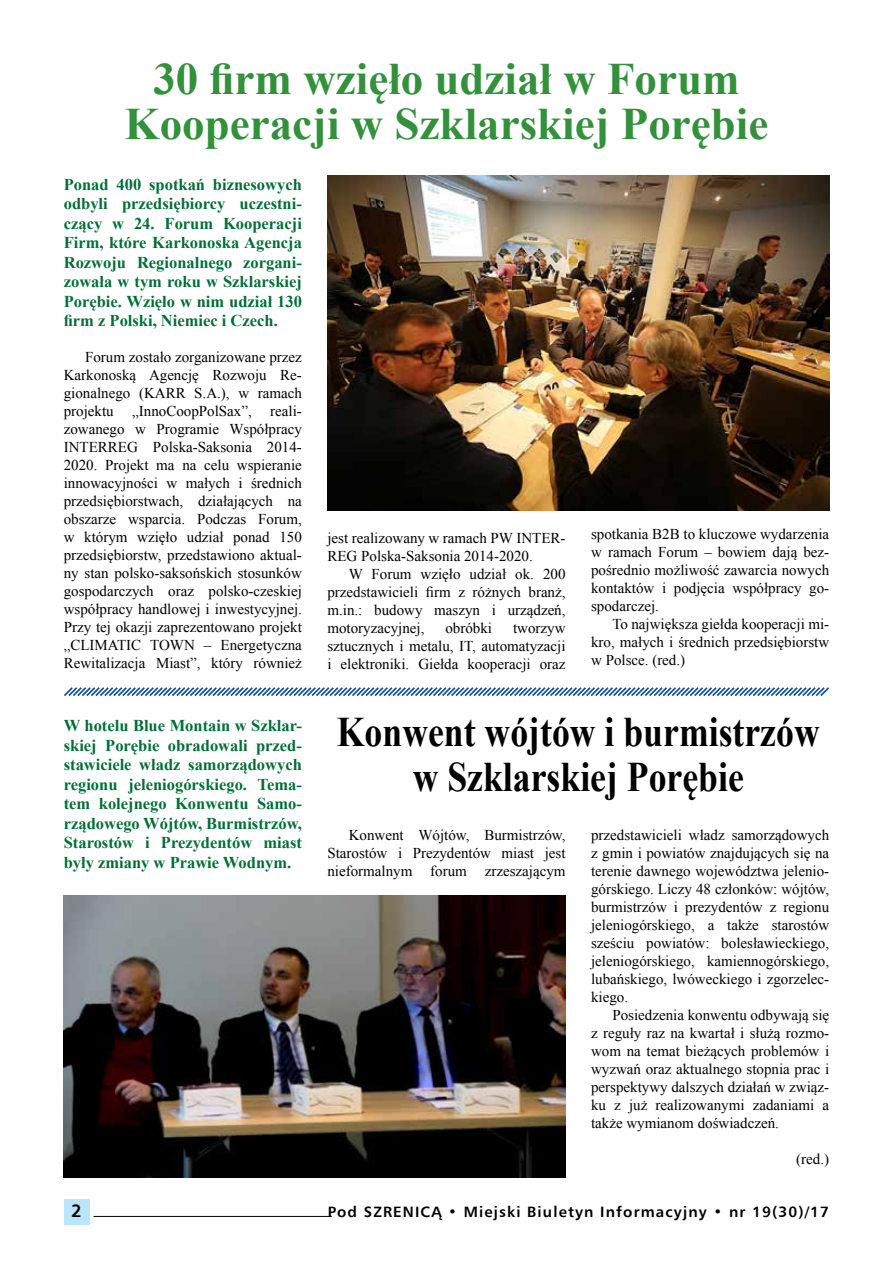
<style>
.page{position:relative;width:893px;height:1263px;background:#fff}
.page>*{position:absolute;margin:0;border:0;box-sizing:border-box;transform-origin:0 0}
.t1{font:700 45px/45px "Times New Roman";color:#33913c;text-align:center}
.t2{font:700 42px/45px "Times New Roman";color:#000;text-align:center;scale:.85 1}
.t3{font:700 18px "Humnst 777 EU";color:#000}
.t4{font:700 16.5px/19.5px "Times New Roman";color:#006e37;text-align:justify}
.t5{font:15px/18px "Times New Roman";color:#000;text-align:justify}
.t6{font:700 15px "Humnst 777 EU";letter-spacing:.075em;color:#000}
</style>
<div class="page">
<div style="left:64px;top:1199px;width:25px;height:26px;background:#b9e6fa"></div>
<hr style="left:94px;top:1216px;width:238px;height:1px;background:#000">
<svg style="left:64px;top:687px;width:766px;height:10px"></svg>
<img style="left:327px;top:176px;width:502px;height:334px">
<img style="left:64px;top:896px;width:502px;height:282px">
<h1 class="t1" style="left:125px;top:56px;width:645px">30 firm wzięło udział w Forum<br>Kooperacji w Szklarskiej Porębie</h1>
<p class="t4" style="left:64px;top:174px;width:240px">Ponad 400 spotkań biznesowych odbyli przedsiębiorcy uczestni&shy;czący w 24. Forum Kooperacji Firm, które Karkonoska Agencja Rozwoju Regionalnego zorgani&shy;zowała w tym roku w Szklarskiej Porębie. Wzięło w nim udział 130 firm z Polski, Niemiec i Czech.</p>
<p class="t5" style="left:64px;top:348px;width:240px;text-indent:21px">Forum zostało zorganizowane przez Karkonoską Agencję Rozwoju Re&shy;gionalnego (KARR S.A.), w ramach projektu „InnoCoopPolSax”, reali&shy;zowanego w Programie Współpracy INTERREG Polska-Saksonia 2014- 2020. Projekt ma na celu wspieranie innowacyjności w małych i średnich przedsiębiorstwach, działających na obszarze wsparcia. Podczas Forum, w którym wzięło udział ponad 150 przedsiębiorstw, przedstawiono aktual&shy;ny stan polsko-saksońskich stosunków gospodarczych oraz polsko-czeskiej współpracy handlowej i inwestycyjnej.<br>Przy tej okazji zaprezentowano projekt „CLIMATIC TOWN – Energetyczna Rewitalizacja Miast”, który również</p>
<p class="t5" style="left:591px;top:524px;width:240px">spotkania B2B to kluczowe wydarzenia w ramach Forum – bowiem dają bez&shy;pośrednio możliwość zawarcia nowych kontaktów i podjęcia współpracy go&shy;spodarczej.</p>
<p class="t5" style="left:591px;top:614px;width:240px;text-indent:21px">To największa giełda kooperacji mi&shy;kro, małych i średnich przedsiębiorstw w Polsce. (red.)</p>
<p class="t5" style="left:327px;top:529px;width:240px">jest realizowany w ramach PW INTER-<br>REG Polska-Saksonia 2014-2020.</p>
<p class="t5" style="left:327px;top:565px;width:240px;text-indent:21px">W Forum wzięło udział ok. 200 przedstawicieli firm z różnych branż, m.in.: budowy maszyn i urządzeń, motoryzacyjnej,</p>
<p class="t5" style="left:445px;top:619px;width:48px">obróbki</p>
<p class="t5" style="left:327px;top:619px;width:240px;text-indent:186px">tworzyw sztucznych i metalu, IT, automatyzacji i elektroniki. Giełda kooperacji oraz</p>
<p class="t4" style="left:64px;top:715px;width:240px">W hotelu Blue Montain w Szklar&shy;skiej Porębie obradowali przed&shy;stawiciele władz samorządowych regionu jeleniogórskiego. Tema&shy;tem kolejnego Konwentu Samo&shy;rządowego Wójtów, Burmistrzów, Starostów i Prezydentów miast były zmiany w Prawie Wodnym.</p>
<h2 class="t2" style="left:337px;top:708px;width:570px">Konwent wójtów i burmistrzów w Szklarskiej Porębie</h2>
<p class="t5" style="left:327px;top:825px;width:240px;text-indent:21px">Konwent Wójtów, Burmistrzów, Starostów i Prezydentów miast jest nieformalnym forum zrzeszającym</p>
<p class="t5" style="left:591px;top:825px;width:240px">przedstawicieli władz samorządowych z gmin i powiatów znajdujących się na terenie dawnego województwa jelenio&shy;górskiego. Liczy 48 członków: wójtów, burmistrzów i prezydentów z regionu jeleniogórskiego, a także starostów sześciu powiatów: bolesławieckiego, jeleniogórskiego, kamiennogórskiego, lubańskiego, lwóweckiego i zgorzelec&shy;kiego.</p>
<p class="t5" style="left:591px;top:1005px;width:240px;text-indent:21px">Posiedzenia konwentu odbywają się z reguły raz na kwartał i służą rozmo&shy;wom na temat bieżących problemów i wyzwań oraz aktualnego stopnia prac i perspektywy dalszych działań w związ&shy;ku z już realizowanymi zadaniami a także wymianom doświadczeń.</p>
<p class="t5" style="left:796px;top:1149px;width:34px">(red.)</p>
<p class="t3" style="left:71px;top:1199px;width:12px">2</p>
<p class="t6" style="left:328px;top:1202px;width:503px">Pod SZRENICĄ • Miejski Biuletyn Informacyjny • nr 19(30)/17</p>
</div>
